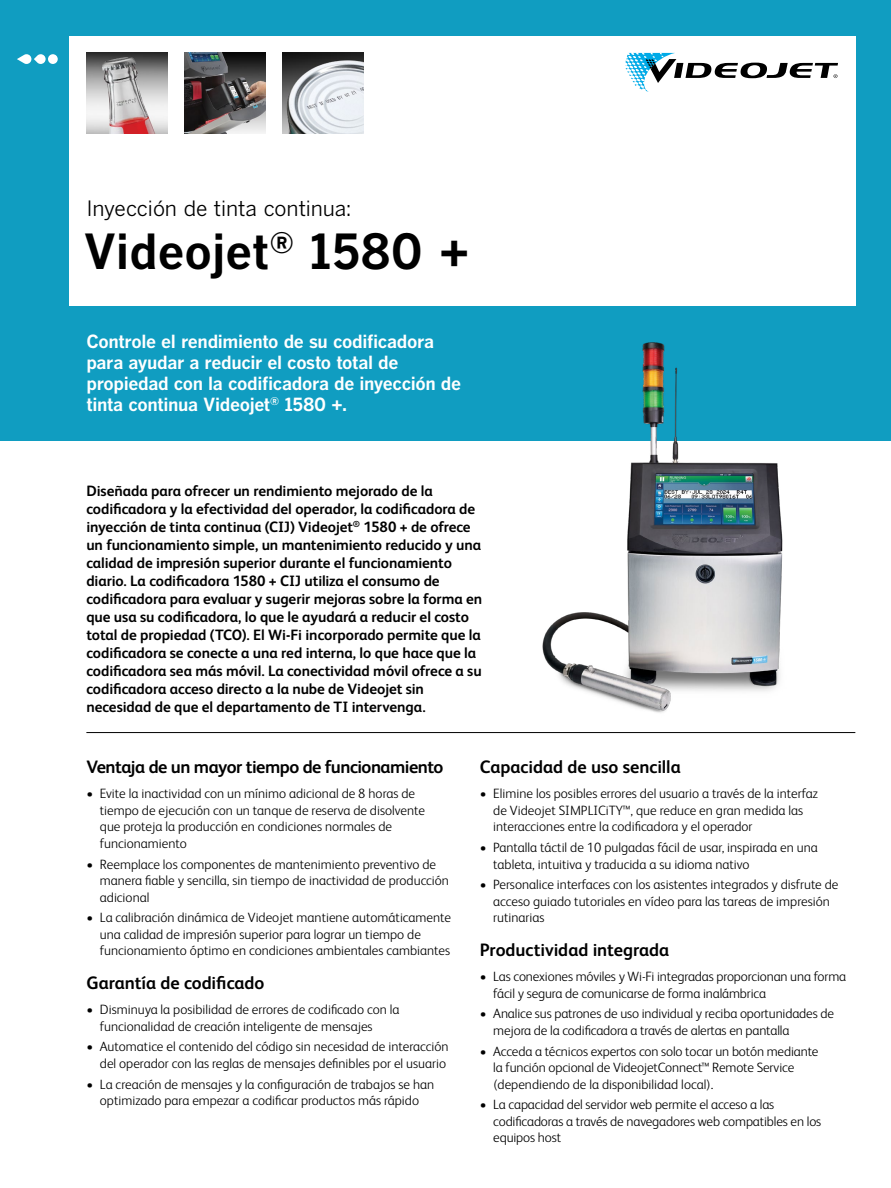
<style>
.page{position:relative;width:891px;height:1188px;background:#fff}
.page>*{position:absolute;margin:0;border:0;box-sizing:border-box;transform-origin:0 0}
.t1{font:700 48px "Benton Gothic";color:#000}
.t2{font:21px "Benton Gothic";letter-spacing:-.01em;color:#000}
.t3{font:700 18px/21px "Benton Gothic";letter-spacing:-.02em;color:#fff}
.t4{font:700 18px "FS Albert Pro";letter-spacing:-.01em;color:#000}
.t5{font:700 18px "FS Albert Pro";letter-spacing:-.03em;color:#000}
.t6{font:700 15px/18px "FS Albert Pro";letter-spacing:-.005em;color:#000}
.t7{font:300 13.5px/16.5px "FS Albert Pro";color:#000}
</style>
<div class="page">
<div style="left:0;top:0;width:891px;height:441px;background:#109dc1"></div>
<div style="left:69px;top:36px;width:786px;height:270px;background:#fff"></div>
<div style="left:48px;top:54px;width:10px;height:10px;background:#fff;border-radius:50%"></div>
<svg style="left:17px;top:54px;width:29px;height:10px"></svg>
<hr style="left:86px;top:732px;width:769px;height:1px;background:#000">
<img style="left:283px;top:53px;width:81px;height:81px">
<img style="left:86px;top:53px;width:81px;height:81px">
<svg style="left:625px;top:53px;width:213px;height:39px"></svg>
<img style="left:185px;top:53px;width:81px;height:81px">
<img style="left:542px;top:342px;width:241px;height:371px">
<h2 class="t2" style="left:86px;top:197px;width:267px">Inyección de tinta continua:</h2>
<h1 class="t1" style="left:84px;top:224px;width:388px">Videojet<sup>®</sup> 1580 +</h1>
<h3 class="t3" style="left:86px;top:332px;width:376px">Controle el rendimiento de su codificadora para ayudar a reducir el costo total de propiedad con la codificadora de inyección de tinta continua Videojet<sup>®</sup> 1580 +.</h3>
<p class="t6" style="left:86px;top:481px;width:397px">Diseñada para ofrecer un rendimiento mejorado de la codificadora y la efectividad del operador, la codificadora de inyección de tinta continua (CIJ) Videojet<sup>®</sup> 1580 + de ofrece un funcionamiento simple, un mantenimiento reducido y una calidad de impresión superior durante el funcionamiento diario. La codificadora 1580 + CIJ utiliza el consumo de codificadora para evaluar y sugerir mejoras sobre la forma en que usa su codificadora, lo que le ayudará a reducir el costo total de propiedad (TCO). El Wi-Fi incorporado permite que la codificadora se conecte a una red interna, lo que hace que la codificadora sea más móvil. La conectividad móvil ofrece a su codificadora acceso directo a la nube de Videojet sin necesidad de que el departamento de TI intervenga.</p>
<h3 class="t5" style="left:86px;top:755px;width:359px">Ventaja de un mayor tiempo de funcionamiento</h3>
<p class="t7" style="left:100px;top:785px;width:327px;text-indent:-14px">• Evite la inactividad con un mínimo adicional de 8 horas de tiempo de ejecución con un tanque de reserva de disolvente que proteja la producción en condiciones normales de funcionamiento</p>
<p class="t7" style="left:100px;top:855px;width:351px;text-indent:-14px">• Reemplace los componentes de mantenimiento preventivo de manera fiable y sencilla, sin tiempo de inactividad de producción adicional</p>
<p class="t7" style="left:100px;top:909px;width:353px;text-indent:-14px">• La calibración dinámica de Videojet mantiene automáticamente una calidad de impresión superior para lograr un tiempo de funcionamiento óptimo en condiciones ambientales cambiantes</p>
<h3 class="t4" style="left:86px;top:970px;width:180px">Garantía de codificado</h3>
<p class="t7" style="left:100px;top:1001px;width:301px;text-indent:-14px">• Disminuya la posibilidad de errores de codificado con la funcionalidad de creación inteligente de mensajes</p>
<p class="t7" style="left:86px;top:1038px;width:364px;text-align:right">• Automatice el contenido del código sin necesidad de interacción del operador con las reglas de mensajes definibles por el usuario</p>
<p class="t7" style="left:86px;top:1075px;width:349px;text-align:center">• La creación de mensajes y la configuración de trabajos se han optimizado para empezar a codificar productos más rápido</p>
<h3 class="t4" style="left:480px;top:755px;width:203px">Capacidad de uso sencilla</h3>
<p class="t7" style="left:493px;top:785px;width:326px;text-indent:-14px">• Elimine los posibles errores del usuario a través de la interfaz de Videojet SIMPLICiTY™, que reduce en gran medida las interacciones entre la codificadora y el operador</p>
<p class="t7" style="left:493px;top:838px;width:326px;text-indent:-14px">• Pantalla táctil de 10 pulgadas fácil de usar, inspirada en una tableta, intuitiva y traducida a su idioma nativo</p>
<p class="t7" style="left:493px;top:876px;width:347px;text-indent:-14px">• Personalice interfaces con los asistentes integrados y disfrute de acceso guiado tutoriales en vídeo para las tareas de impresión rutinarias</p>
<h3 class="t4" style="left:480px;top:937px;width:191px">Productividad integrada</h3>
<p class="t7" style="left:493px;top:968px;width:354px;text-indent:-14px">• Las conexiones móviles y Wi-Fi integradas proporcionan una forma fácil y segura de comunicarse de forma inalámbrica</p>
<p class="t7" style="left:493px;top:1005px;width:342px;text-indent:-14px">• Analice sus patrones de uso individual y reciba oportunidades de mejora de la codificadora a través de alertas en pantalla</p>
<p class="t7" style="left:493px;top:1042px;width:327px;text-indent:-14px">• Acceda a técnicos expertos con solo tocar un botón mediante la función opcional de VideojetConnect™ Remote Service (dependiendo de la disponibilidad local).</p>
<p class="t7" style="left:493px;top:1096px;width:330px;text-indent:-14px">• La capacidad del servidor web permite el acceso a las codificadoras a través de navegadores web compatibles en los equipos host</p>
</div>
